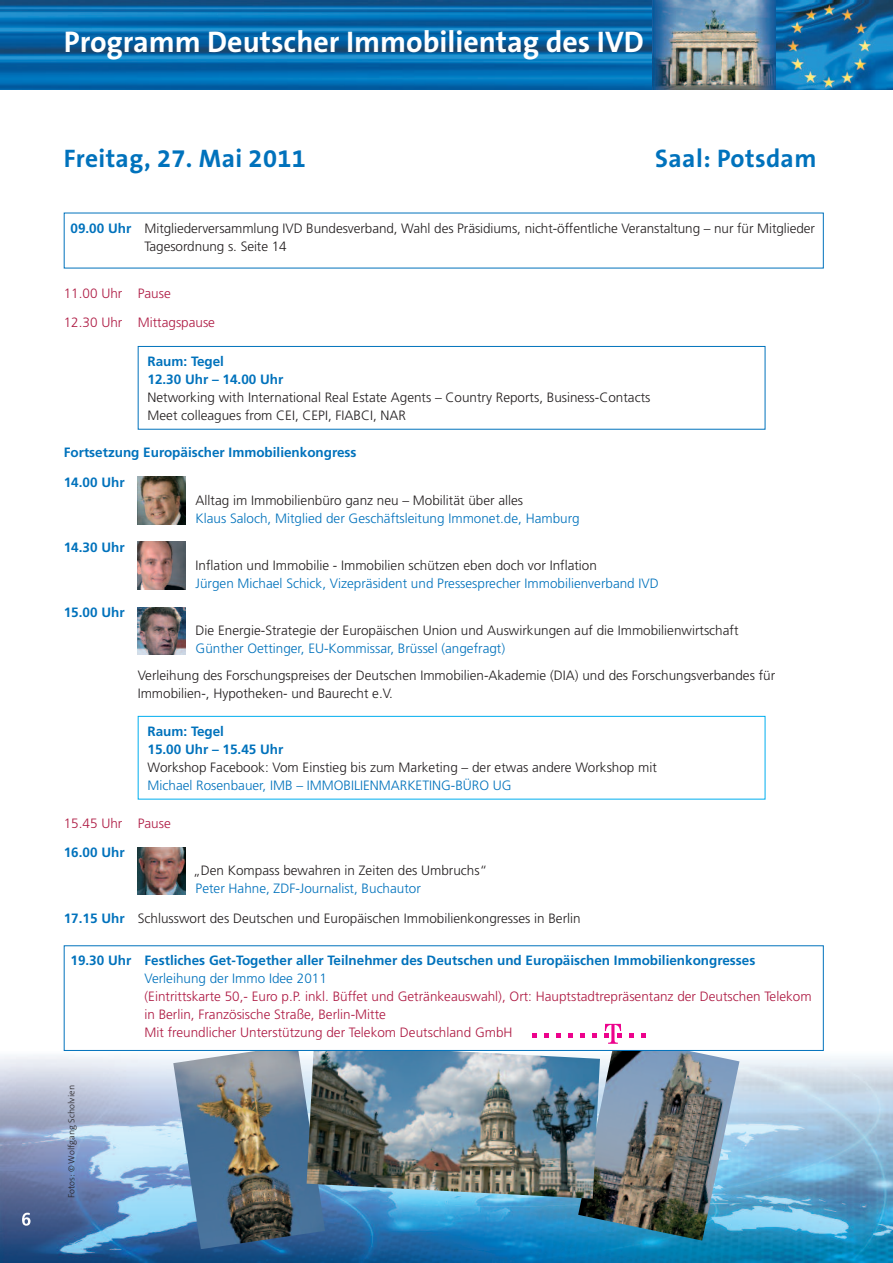
<style>
.page{position:relative;width:893px;height:1263px;background:#fff}
.page>*{position:absolute;margin:0;border:0;box-sizing:border-box;transform-origin:0 0}
.t1{font:700 30px "The Sans B7";color:#fff}
.t2{font:700 25.5px "The Sans B7";letter-spacing:.015em;color:#0072bc}
.t3{font:300 13.5px/18px "Frutiger LT Std";color:#231f20}
.t4{font:300 13.5px "Frutiger LT Std";color:#0072bc}
.t5{font:300 13.5px/18px "Frutiger LT Std";color:#ae1a43}
.t6{font:700 13.5px/18px "Frutiger LT Std";color:#0072bc}
.t7{font:300 9px "The Sans B3";letter-spacing:.01em;color:#231f20}
.s1{font-weight:700;color:#0072bc}
.s2{color:#0072bc}
</style>
<div class="page">
<img style="left:0;top:1055px;width:893px;height:208px">
<svg style="left:22px;top:1213px;width:9px;height:13px"></svg>
<img style="left:0;top:0;width:893px;height:90px">
<img style="left:676px;top:0;width:100px;height:90px">
<img style="left:755px;top:0;width:20px;height:90px">
<img style="left:653px;top:0;width:23px;height:90px">
<img style="left:578px;top:1051px;width:161px;height:189px">
<img style="left:173px;top:1051px;width:152px;height:198px">
<img style="left:307px;top:1051px;width:293px;height:148px">
<img style="left:138px;top:847px;width:47px;height:48px">
<img style="left:138px;top:607px;width:47px;height:48px">
<div style="left:138px;top:346px;width:627px;height:84px;border:1px solid #0072bc"></div>
<img style="left:138px;top:542px;width:47px;height:47px">
<img style="left:138px;top:477px;width:47px;height:47px">
<div style="left:138px;top:716px;width:627px;height:83px;border:1px solid #00aeef"></div>
<div style="left:64px;top:945px;width:760px;height:106px;border:1px solid #0072bc"></div>
<svg style="left:532px;top:1033px;width:4px;height:4px"></svg>
<svg style="left:544px;top:1033px;width:4px;height:4px"></svg>
<svg style="left:556px;top:1033px;width:5px;height:4px"></svg>
<svg style="left:569px;top:1033px;width:4px;height:4px"></svg>
<svg style="left:581px;top:1033px;width:4px;height:4px"></svg>
<svg style="left:593px;top:1033px;width:4px;height:4px"></svg>
<svg style="left:605px;top:1024px;width:16px;height:20px"></svg>
<svg style="left:629px;top:1033px;width:4px;height:4px"></svg>
<svg style="left:641px;top:1033px;width:4px;height:4px"></svg>
<h1 class="t1" style="left:64px;top:27px;width:582px">Programm Deutscher Immobilientag des IVD</h1>
<h2 class="t2" style="left:64px;top:145px;width:244px">Freitag, 27. Mai 2011</h2>
<h2 class="t2" style="left:655px;top:145px;width:163px">Saal: Potsdam</h2>
<p class="t3" style="left:144px;top:220px;width:672px;text-indent:-74px"><span class="s1">09.00 Uhr</span> Mitgliederversammlung IVD Bundesverband, Wahl des Präsidiums, nicht-öffentliche Veranstaltung – nur für Mitglieder<br>Tagesordnung s. Seite 14</p>
<p class="t5" style="left:64px;top:279px;width:153px;line-height:29.2px">11.00 Uhr Pause<br>12.30 Uhr Mittagspause</p>
<p class="t6" style="left:148px;top:353px;width:137px">Raum: Tegel<br>12.30 Uhr – 14.00 Uhr</p>
<p class="t3" style="left:148px;top:389px;width:504px">Networking with International Real Estate Agents – Country Reports, Business-Contacts<br>Meet colleagues from CEI, CEPI, FIABCI, NAR</p>
<p class="t6" style="left:64px;top:439px;width:294px;line-height:29.2px">Fortsetzung Europäischer Immobilienkongress<br>14.00 Uhr</p>
<p class="t3" style="left:196px;top:492px;width:329px">Alltag im Immobilienbüro ganz neu – Mobilität über alles</p>
<p class="t4" style="left:196px;top:513px;width:386px">Klaus Saloch, Mitglied der Geschäftsleitung Immonet.de, Hamburg</p>
<p class="t6" style="left:64px;top:539px;width:62px">14.30 Uhr</p>
<p class="t3" style="left:196px;top:557px;width:403px">Inflation und Immobilie - Immobilien schützen eben doch vor Inflation</p>
<p class="t4" style="left:196px;top:578px;width:465px">Jürgen Michael Schick, Vizepräsident und Pressesprecher Immobilienverband IVD</p>
<p class="t6" style="left:64px;top:605px;width:62px">15.00 Uhr</p>
<p class="t3" style="left:196px;top:623px;width:544px">Die Energie-Strategie der Europäischen Union und Auswirkungen auf die Immobilienwirtschaft</p>
<p class="t4" style="left:196px;top:643px;width:311px">Günther Oettinger, EU-Kommissar, Brüssel (angefragt)</p>
<p class="t3" style="left:138px;top:668px;width:639px">Verleihung des Forschungspreises der Deutschen Immobilien-Akademie (DIA) und des Forschungsverbandes für<br>Immobilien-, Hypotheken- und Baurecht e.V.</p>
<p class="t6" style="left:148px;top:723px;width:137px">Raum: Tegel<br>15.00 Uhr – 15.45 Uhr</p>
<p class="t3" style="left:148px;top:759px;width:511px">Workshop Facebook: Vom Einstieg bis zum Marketing – der etwas andere Workshop mit</p>
<p class="t4" style="left:148px;top:780px;width:366px">Michael Rosenbauer, IMB – IMMOBILIENMARKETING-BÜRO UG</p>
<p class="t5" style="left:64px;top:815px;width:108px">15.45 Uhr Pause</p>
<p class="t6" style="left:64px;top:845px;width:62px">16.00 Uhr</p>
<p class="t3" style="left:193px;top:863px;width:295px">„Den Kompass bewahren in Zeiten des Umbruchs“</p>
<p class="t3" style="left:64px;top:875px;width:518px;line-height:29.2px;text-indent:132px"><span class="s2">Peter Hahne, ZDF-Journalist, Buchautor<br></span><span class="s1">17.15 Uhr</span> Schlusswort des Deutschen und Europäischen Immobilienkongresses in Berlin</p>
<p class="t6" style="left:71px;top:953px;width:686px">19.30 Uhr Festliches Get-Together aller Teilnehmer des Deutschen und Europäischen Immobilienkongresses</p>
<p class="t4" style="left:145px;top:973px;width:184px">Verleihung der Immo Idee 2011</p>
<p class="t5" style="left:144px;top:989px;width:669px">(Eintrittskarte 50,- Euro p.P. inkl. Büffet und Getränkeauswahl), Ort: Hauptstadtrepräsentanz der Deutschen Telekom in Berlin, Französische Straße, Berlin-Mitte<br>Mit freundlicher Unterstützung der Telekom Deutschland GmbH</p>
<p class="t7" style="left:67px;top:1198px;width:115px;rotate:-90deg">Fotos: © Wolfgang Scholvien</p>
</div>
